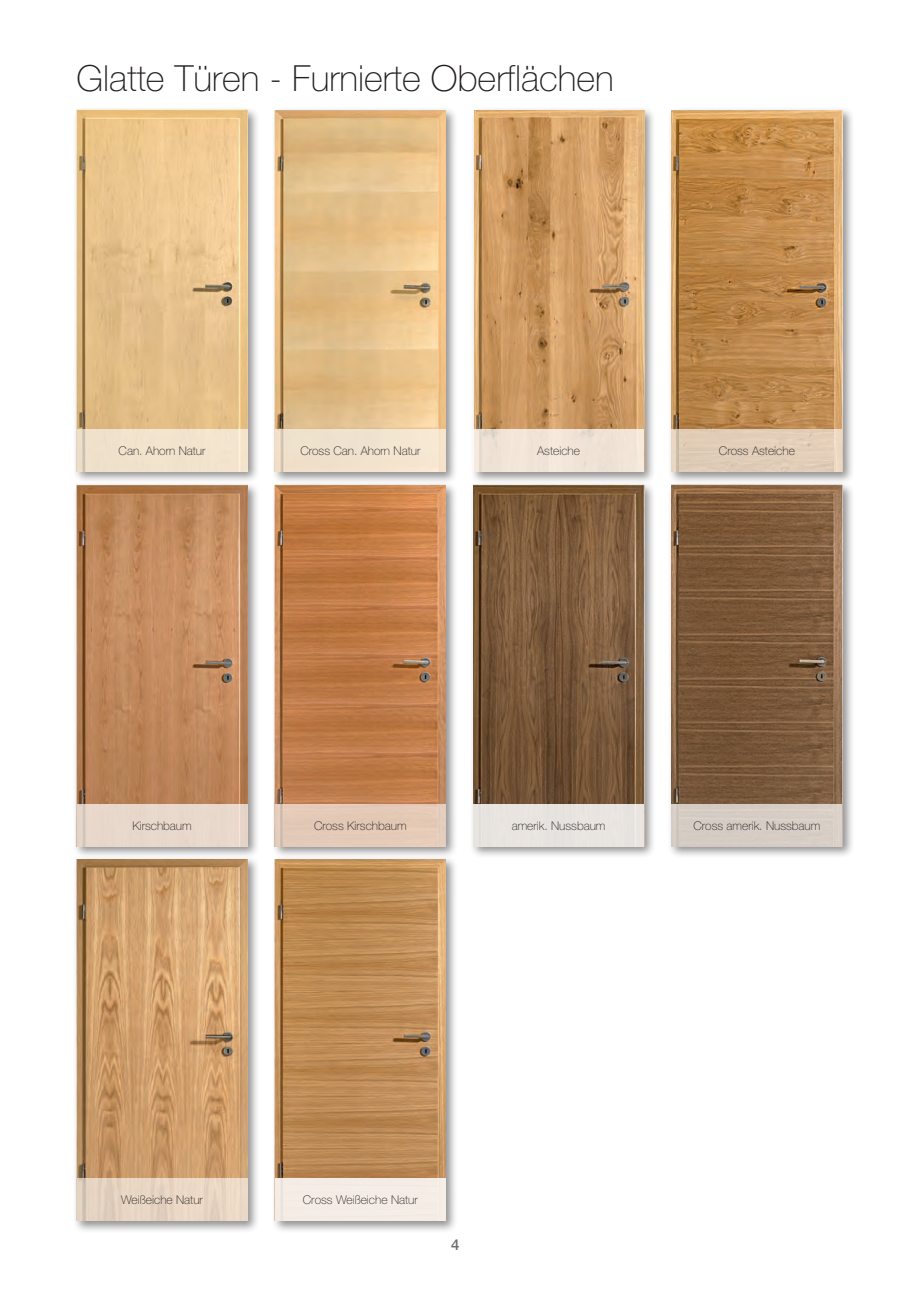
<style>
.page{position:relative;width:919px;height:1289px;background:#fff}
.page>*{position:absolute;margin:0;border:0;box-sizing:border-box;transform-origin:0 0}
.t1{font:100 36px "Helvetica Neue";color:#231f20}
.t2{font:500 15px "Helvetica Neue";color:#6c6d70}
.t3{font:100 12px "Helvetica Neue";color:#231f20}
</style>
<div class="page">
<div style="left:73px;top:481px;width:187px;height:378px;background:#231f20;opacity:.5"></div>
<img style="left:77px;top:485px;width:170px;height:318px">
<div style="left:77px;top:803px;width:170px;height:43px;background:#e8d8cb"></div>
<div style="left:470px;top:106px;width:186px;height:378px;background:#231f20;opacity:.5"></div>
<img style="left:474px;top:110px;width:170px;height:319px">
<div style="left:473px;top:429px;width:171px;height:43px;background:#f1e4d7"></div>
<div style="left:73px;top:106px;width:187px;height:378px;background:#231f20;opacity:.5"></div>
<img style="left:77px;top:110px;width:170px;height:319px">
<div style="left:77px;top:429px;width:170px;height:42px;background:#f2e3cc"></div>
<div style="left:73px;top:855px;width:187px;height:378px;background:#231f20;opacity:.5"></div>
<img style="left:77px;top:859px;width:170px;height:319px">
<div style="left:77px;top:1178px;width:170px;height:42px;background:#e8d6c4"></div>
<div style="left:469px;top:481px;width:187px;height:378px;background:#231f20;opacity:.5"></div>
<img style="left:473px;top:485px;width:171px;height:318px">
<div style="left:473px;top:803px;width:171px;height:43px;background:#e8e4e0"></div>
<div style="left:667px;top:106px;width:187px;height:378px;background:#231f20;opacity:.5"></div>
<img style="left:671px;top:110px;width:171px;height:319px">
<div style="left:671px;top:429px;width:171px;height:43px;background:#e1cdb8"></div>
<div style="left:271px;top:106px;width:187px;height:378px;background:#231f20;opacity:.5"></div>
<img style="left:275px;top:110px;width:171px;height:319px">
<div style="left:275px;top:429px;width:171px;height:43px;background:#f1e2cd"></div>
<div style="left:271px;top:855px;width:187px;height:378px;background:#231f20;opacity:.5"></div>
<img style="left:275px;top:859px;width:171px;height:319px">
<div style="left:275px;top:1178px;width:171px;height:42px;background:#f4ede5"></div>
<div style="left:271px;top:481px;width:187px;height:378px;background:#231f20;opacity:.5"></div>
<img style="left:275px;top:485px;width:171px;height:318px">
<div style="left:275px;top:803px;width:171px;height:43px;background:#e3cab7"></div>
<div style="left:667px;top:481px;width:187px;height:378px;background:#231f20;opacity:.5"></div>
<img style="left:671px;top:485px;width:171px;height:318px">
<div style="left:671px;top:803px;width:171px;height:43px;background:#d6cdc5"></div>
<h1 class="t1" style="left:77px;top:59px;width:538px">Glatte Türen - Furnierte Oberflächen</h1>
<p class="t3" style="left:119px;top:444px;width:88px">Can. Ahorn Natur</p>
<p class="t3" style="left:537px;top:444px;width:44px">Asteiche</p>
<p class="t3" style="left:300px;top:444px;width:121px">Cross Can. Ahorn Natur</p>
<p class="t3" style="left:718px;top:444px;width:78px">Cross Asteiche</p>
<p class="t3" style="left:132px;top:818px;width:61px">Kirschbaum</p>
<p class="t3" style="left:314px;top:818px;width:94px">Cross Kirschbaum</p>
<p class="t3" style="left:693px;top:818px;width:128px">Cross amerik. Nussbaum</p>
<p class="t3" style="left:511px;top:818px;width:95px">amerik. Nussbaum</p>
<p class="t3" style="left:121px;top:1193px;width:83px">Weißeiche Natur</p>
<p class="t3" style="left:303px;top:1193px;width:116px">Cross Weißeiche Natur</p>
<p class="t2" style="left:451px;top:1232px;width:10px">4</p>
</div>
